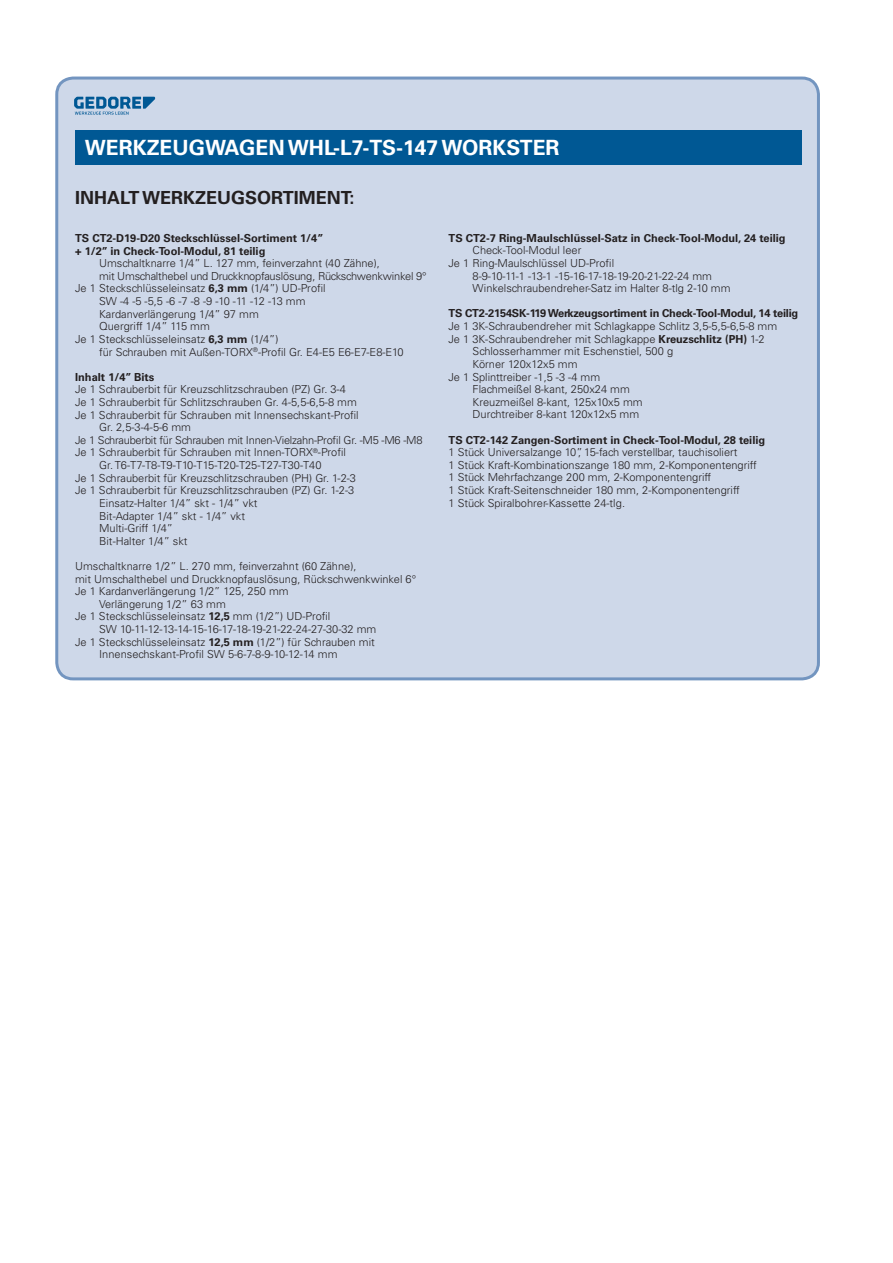
<style>
.page{position:relative;width:893px;height:1263px;background:#fff}
.page>*{position:absolute;margin:0;border:0;box-sizing:border-box;transform-origin:0 0}
.t1{font:700 21px "Univers LT Pro 65";color:#fff}
.t2{font:700 18px "Univers LT Pro 65";color:#231f20}
.t3{font:300 11.1px/12.6px "Univers LT Std";color:#231f20}
.t4{font:700 11.1px/12.6px "Univers LT Std";color:#231f20}
.t5{font:300 11.1px "Univers LT Std";letter-spacing:-.02em;color:#231f20}
.t6{font:300 11.1px "Univers LT Std";letter-spacing:-.05em;color:#231f20}
.t7{font:700 11.1px "Univers LT Std";letter-spacing:-.02em;color:#231f20}
.t8{font:300 11.1px "Univers LT Std";letter-spacing:-.04em;color:#231f20}
.s1{font-weight:700}
</style>
<div class="page">
<div style="left:57px;top:78px;width:761px;height:601px;background:#ced8e9;border-radius:17px"></div>
<div style="left:55px;top:77px;width:765px;height:603px;border:3px solid #7395c0;border-radius:17px"></div>
<svg style="left:74px;top:97px;width:81px;height:18px"></svg>
<div style="left:75px;top:131px;width:726px;height:34px;background:#005894"></div>
<h1 class="t1" style="left:85px;top:139px;width:476px">WERKZEUGWAGEN WHL-L7-TS-147 WORKSTER</h1>
<h2 class="t2" style="left:75px;top:191px;width:281px">INHALT WERKZEUGSORTIMENT:</h2>
<p class="t4" style="left:75px;top:232px;width:250px">TS CT2-D19-D20 Steckschlüssel-Sortiment 1/4” + 1/2” in Check-Tool-Modul, 81 teilig</p>
<p class="t3" style="left:99px;top:258px;width:282px">Umschaltknarre 1/4” L. 127 mm, feinverzahnt (40 Zähne),</p>
<p class="t5" style="left:99px;top:271px;width:329px">mit Umschalthebel und Druckknopfauslösung, Rückschwenkwinkel 9°</p>
<p class="t3" style="left:75px;top:283px;width:252px">Je 1 Steckschlüsseleinsatz <span class="s1">6,3 mm</span> (1/4”) UD-Profil</p>
<p class="t6" style="left:99px;top:297px;width:208px">SW -4 -5 -5,5 -6 -7 -8 -9 -10 -11 -12 -13 mm</p>
<p class="t3" style="left:99px;top:308px;width:161px">Kardanverlängerung 1/4” 97 mm</p>
<p class="t3" style="left:99px;top:321px;width:112px">Quergriff 1/4” 115 mm</p>
<p class="t3" style="left:75px;top:333px;width:205px">Je 1 Steckschlüsseleinsatz <span class="s1">6,3 mm</span> (1/4”)</p>
<p class="t3" style="left:99px;top:346px;width:306px">für Schrauben mit Außen-TORX<sup>®</sup>-Profil Gr. E4-E5 E6-E7-E8-E10</p>
<p class="t4" style="left:75px;top:371px;width:81px">Inhalt 1/4” Bits</p>
<p class="t3" style="left:75px;top:384px;width:272px">Je 1 Schrauberbit für Kreuzschlitzschrauben (PZ) Gr. 3-4</p>
<p class="t3" style="left:75px;top:396px;width:283px">Je 1 Schrauberbit für Schlitzschrauben Gr. 4-5,5-6,5-8 mm</p>
<p class="t3" style="left:75px;top:409px;width:285px">Je 1 Schrauberbit für Schrauben mit Innensechskant-Profil</p>
<p class="t3" style="left:99px;top:422px;width:93px">Gr. 2,5-3-4-5-6 mm</p>
<p class="t5" style="left:75px;top:435px;width:349px">Je 1 Schrauberbit für Schrauben mit Innen-Vielzahn-Profil Gr. -M5 -M6 -M8</p>
<p class="t3" style="left:75px;top:447px;width:272px">Je 1 Schrauberbit für Schrauben mit Innen-TORX<sup>®</sup>-Profil</p>
<p class="t3" style="left:99px;top:460px;width:224px">Gr. T6-T7-T8-T9-T10-T15-T20-T25-T27-T30-T40</p>
<p class="t3" style="left:75px;top:472px;width:282px">Je 1 Schrauberbit für Kreuzschlitzschrauben (PH) Gr. 1-2-3</p>
<p class="t3" style="left:75px;top:485px;width:281px">Je 1 Schrauberbit für Kreuzschlitzschrauben (PZ) Gr. 1-2-3</p>
<p class="t3" style="left:99px;top:497px;width:160px">Einsatz-Halter 1/4” skt - 1/4” vkt</p>
<p class="t3" style="left:99px;top:510px;width:148px">Bit-Adapter 1/4” skt - 1/4” vkt</p>
<p class="t3" style="left:99px;top:523px;width:75px">Multi-Griff 1/4”</p>
<p class="t3" style="left:99px;top:535px;width:90px">Bit-Halter 1/4” skt</p>
<p class="t3" style="left:75px;top:560px;width:283px">Umschaltknarre 1/2” L. 270 mm, feinverzahnt (60 Zähne),</p>
<p class="t3" style="left:75px;top:573px;width:343px">mit Umschalthebel und Druckknopfauslösung, Rückschwenkwinkel 6°</p>
<p class="t3" style="left:75px;top:586px;width:215px">Je 1 Kardanverlängerung 1/2” 125, 250 mm</p>
<p class="t3" style="left:99px;top:598px;width:128px">Verlängerung 1/2” 63 mm</p>
<p class="t3" style="left:75px;top:611px;width:257px">Je 1 Steckschlüsseleinsatz <span class="s1">12,5</span> mm (1/2”) UD-Profil</p>
<p class="t8" style="left:99px;top:625px;width:279px">SW 10-11-12-13-14-15-16-17-18-19-21-22-24-27-30-32 mm</p>
<p class="t3" style="left:75px;top:636px;width:301px">Je 1 Steckschlüsseleinsatz <span class="s1">12,5 mm</span> (1/2”) für Schrauben mit</p>
<p class="t3" style="left:99px;top:649px;width:240px">Innensechskant-Profil SW 5-6-7-8-9-10-12-14 mm</p>
<p class="t4" style="left:449px;top:232px;width:339px">TS CT2-7 Ring-Maulschlüssel-Satz in Check-Tool-Modul, 24 teilig</p>
<p class="t3" style="left:473px;top:245px;width:110px">Check-Tool-Modul leer</p>
<p class="t3" style="left:449px;top:257px;width:167px">Je 1 Ring-Maulschlüssel UD-Profil</p>
<p class="t6" style="left:473px;top:271px;width:241px">8-9-10-11-1 -13-1 -15-16-17-18-19-20-21-22-24 mm</p>
<p class="t3" style="left:473px;top:283px;width:259px">Winkelschraubendreher-Satz im Halter 8-tlg 2-10 mm</p>
<p class="t7" style="left:449px;top:309px;width:351px">TS CT2-2154SK-119 Werkzeugsortiment in Check-Tool-Modul, 14 teilig</p>
<p class="t3" style="left:449px;top:321px;width:330px">Je 1 3K-Schraubendreher mit Schlagkappe Schlitz 3,5-5,5-6,5-8 mm</p>
<p class="t3" style="left:449px;top:333px;width:318px">Je 1 3K-Schraubendreher mit Schlagkappe <span class="s1">Kreuzschlitz (PH)</span> 1-2</p>
<p class="t3" style="left:473px;top:346px;width:202px">Schlosserhammer mit Eschenstiel, 500 g</p>
<p class="t3" style="left:473px;top:358px;width:106px">Körner 120x12x5 mm</p>
<p class="t3" style="left:449px;top:371px;width:153px">Je 1 Splinttreiber -1,5 -3 -4 mm</p>
<p class="t3" style="left:473px;top:384px;width:159px">Flachmeißel 8-kant, 250x24 mm</p>
<p class="t3" style="left:473px;top:396px;width:172px">Kreuzmeißel 8-kant, 125x10x5 mm</p>
<p class="t3" style="left:473px;top:409px;width:168px">Durchtreiber 8-kant 120x12x5 mm</p>
<p class="t4" style="left:449px;top:434px;width:318px">TS CT2-142 Zangen-Sortiment in Check-Tool-Modul, 28 teilig</p>
<p class="t3" style="left:449px;top:447px;width:310px">1 Stück Universalzange 10”, 15-fach verstellbar, tauchisoliert<br>1 Stück Kraft-Kombinationszange 180 mm, 2-Komponentengriff 1 Stück Mehrfachzange 200 mm, 2-Komponentengriff<br>1 Stück Kraft-Seitenschneider 180 mm, 2-Komponentengriff<br>1 Stück Spiralbohrer-Kassette 24-tlg.</p>
</div>
